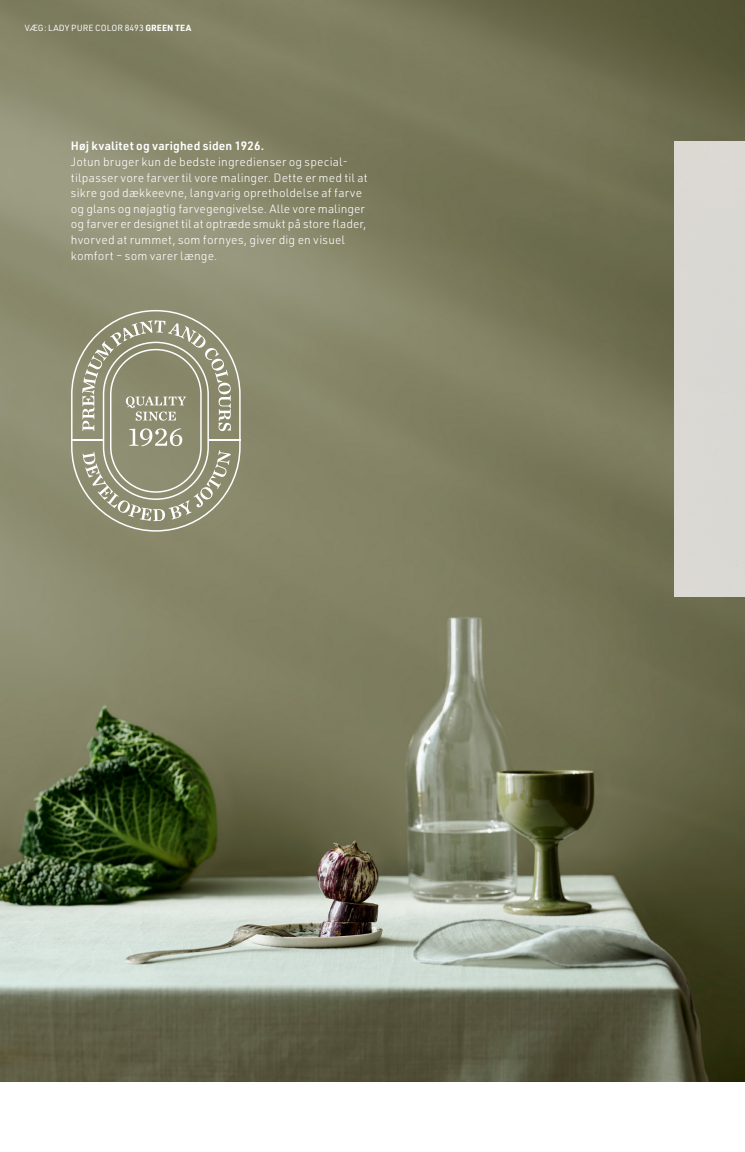
<style>
.page{position:relative;width:745px;height:1152px;background:#fff}
.page>*{position:absolute;margin:0;border:0;box-sizing:border-box;transform-origin:0 0}
.GCC2024_Body_text{font:300 11.88px/15.6px "URWDIN";letter-spacing:.01em;color:#fff}
.GCC2024_Body_text-2{font:600 11.88px "URWDIN";letter-spacing:.015em;color:#fff}
.t1{font:8.75px "URWDIN";color:#fff}
.s1{font-weight:700}
</style>
<div class="page">
<img style="left:0;top:0;width:744px;height:1081px">
<div style="left:673px;top:142px;width:71px;height:454px;background:#d9d8d3"></div>
<svg style="left:71px;top:310px;width:169px;height:221px;background:#949479"></svg>
<svg style="left:82px;top:320px;width:149px;height:201px;background:#9c9b82"></svg>
<p class="t1" style="left:25px;top:22px;width:168px">VÆG: LADY PURE COLOR 8493 <span class="s1">GREEN TEA</span></p>
<p class="GCC2024_Body_text-2" style="left:71px;top:138px;width:195px">Høj kvalitet og varighed siden 1926.</p>
<p class="GCC2024_Body_text" style="left:71px;top:153px;width:298px">Jotun bruger kun de bedste ingredienser og special&shy;tilpasser vore farver til vore malinger. Dette er med til at sikre god dækkeevne, langvarig opretholdelse af farve og glans og nøjagtig farvegengivelse. Alle vore malinger og farver er designet til at optræde smukt på store flader, hvorved at rummet, som fornyes, giver dig en visuel komfort – som varer længe.</p>
</div>
